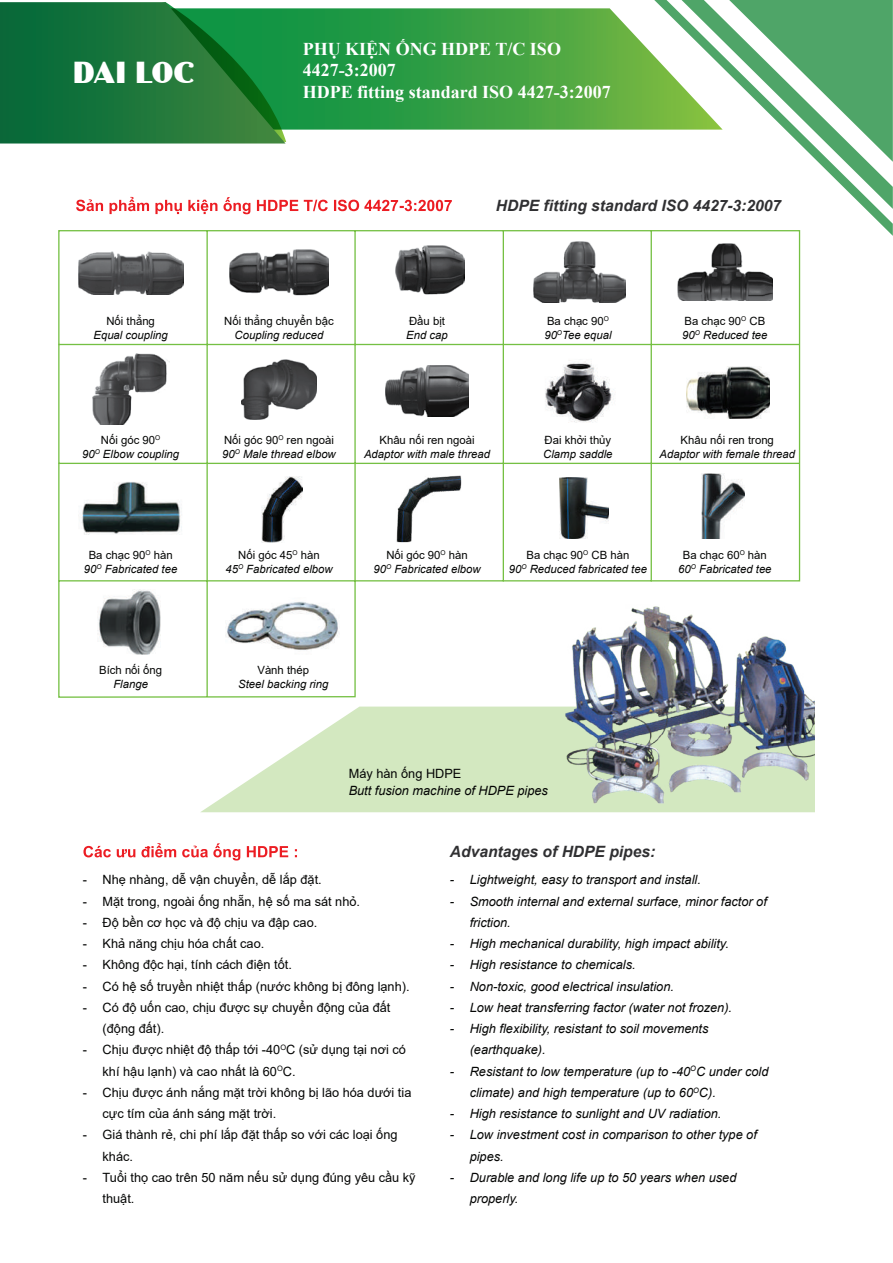
<style>
.page{position:relative;width:893px;height:1263px;background:#fff}
.page>*{position:absolute;margin:0;border:0;box-sizing:border-box;transform-origin:0 0}
.t1{font:31.65px "UVN Binh Duong";letter-spacing:.005em;color:#fff}
.t2{font:700 18px/21.6px "Times New Roman";color:#fff}
.t3{font:italic 700 15.6px "Arial";color:#303032}
.t4{font:italic 12.75px/21.3px "Arial";color:#040504}
.t5{font:12.75px/21.3px "Arial";color:#040504}
.t6{font:italic 11.4px/14.2px "Arial";color:#040504;text-align:center}
.t7{font:11.4px "Arial";color:#040504}
.s1{font-style:normal}
</style>
<div class="page">
<svg style="left:654px;top:0;width:239px;height:236px"></svg>
<svg style="left:682px;top:0;width:211px;height:209px"></svg>
<svg style="left:201px;top:706px;width:614px;height:106px;fill:#d3e8c0"></svg>
<img style="left:562px;top:684px;width:253px;height:121px">
<svg style="left:83px;top:843px;width:214px;height:17px"></svg>
<svg style="left:76px;top:197px;width:376px;height:17px"></svg>
<svg style="left:58px;top:229px;width:743px;height:469px"></svg>
<img style="left:559px;top:478px;width:50px;height:61px">
<img style="left:262px;top:477px;width:40px;height:65px">
<img style="left:702px;top:474px;width:42px;height:64px">
<img style="left:396px;top:475px;width:66px;height:68px">
<img style="left:540px;top:353px;width:76px;height:77px">
<img style="left:686px;top:367px;width:84px;height:52px">
<svg style="left:286px;top:8px;width:437px;height:122px;background:#54ad59"></svg>
<svg style="left:0;top:2px;width:286px;height:142px;background:#1d7b3e"></svg>
<h1 class="t1" style="left:73px;top:51px;width:122px">DAI LOC</h1>
<h2 class="t2" style="left:303px;top:37px;width:310px">PHỤ KIỆN ỐNG HDPE T/C ISO<br>4427-3:2007<br>HDPE fitting standard ISO 4427-3:2007</h2>
<p class="t3" style="left:496px;top:195px;width:287px">HDPE fitting standard ISO 4427-3:2007</p>
<p class="t7" style="left:106px;top:313px;width:50px">Nối thẳng</p>
<p class="t6" style="left:93px;top:328px;width:76px">Equal coupling</p>
<p class="t7" style="left:224px;top:313px;width:111px">Nối thẳng chuyển bậc</p>
<p class="t6" style="left:235px;top:328px;width:90px">Coupling reduced</p>
<p class="t7" style="left:409px;top:313px;width:37px">Đầu bịt</p>
<p class="t6" style="left:406px;top:328px;width:43px">End cap</p>
<p class="t6" style="left:544px;top:314px;width:69px;text-align:left"><span class="s1">Ba chạc 90</span><sup>O<br></sup>90<sup>O</sup>Tee equal</p>
<p class="t6" style="left:682px;top:314px;width:87px;text-align:left"><span class="s1">Ba chạc 90</span><sup>O</sup> <span class="s1">CB<br></span>90<sup>O</sup> Reduced tee</p>
<p class="t6" style="left:82px;top:433px;width:99px"><span class="s1">Nối góc 90</span><sup>O<br></sup>90<sup>O</sup> Elbow coupling</p>
<p class="t6" style="left:222px;top:433px;width:115px;text-align:left"><span class="s1">Nối góc 90</span><sup>O</sup> <span class="s1">ren ngoài<br></span>90<sup>O</sup> Male thread elbow</p>
<p class="t7" style="left:379px;top:432px;width:97px">Khâu nối ren ngoài</p>
<p class="t6" style="left:364px;top:447px;width:128px">Adaptor with male thread</p>
<p class="t7" style="left:545px;top:432px;width:68px">Đai khởi thủy</p>
<p class="t6" style="left:543px;top:447px;width:71px">Clamp saddle</p>
<p class="t7" style="left:681px;top:432px;width:95px">Khâu nối ren trong</p>
<p class="t6" style="left:659px;top:447px;width:137px">Adaptor with female thread</p>
<p class="t6" style="left:84px;top:548px;width:95px"><span class="s1">Ba chạc 90</span><sup>O</sup> <span class="s1">hàn<br></span>90<sup>O</sup> Fabricated tee</p>
<p class="t6" style="left:225px;top:548px;width:109px"><span class="s1">Nối góc 45</span><sup>O</sup> <span class="s1">hàn<br></span>45<sup>O</sup> Fabricated elbow</p>
<p class="t6" style="left:373px;top:548px;width:109px"><span class="s1">Nối góc 90</span><sup>O</sup> <span class="s1">hàn<br></span>90<sup>O</sup> Fabricated elbow</p>
<p class="t6" style="left:509px;top:548px;width:140px"><span class="s1">Ba chạc 90</span><sup>O</sup> <span class="s1">CB hàn<br></span>90<sup>O</sup> Reduced fabricated tee</p>
<p class="t6" style="left:678px;top:548px;width:95px"><span class="s1">Ba chạc 60</span><sup>O</sup> <span class="s1">hàn<br></span>60<sup>O</sup> Fabricated tee</p>
<p class="t7" style="left:99px;top:662px;width:65px">Bích nối ống</p>
<p class="t6" style="left:113px;top:677px;width:36px">Flange</p>
<p class="t7" style="left:257px;top:662px;width:53px">Vành thép</p>
<p class="t6" style="left:238px;top:677px;width:92px">Steel backing ring</p>
<p class="t5" style="left:349px;top:762px;width:114px">Máy hàn ống HDPE</p>
<p class="t4" style="left:349px;top:780px;width:201px">Butt fusion machine of HDPE pipes</p>
<p class="t3" style="left:450px;top:841px;width:207px">Advantages of HDPE pipes:</p>
<p class="t5" style="left:83px;top:869px;width:241px">- Nhẹ nhàng, dễ vận chuyển, dễ lắp đặt.</p>
<p class="t5" style="left:83px;top:890px;width:279px">- Mặt trong, ngoài ống nhẵn, hệ số ma sát nhỏ.</p>
<p class="t5" style="left:83px;top:911px;width:236px">- Độ bền cơ học và độ chịu va đập cao.</p>
<p class="t5" style="left:83px;top:933px;width:183px">- Khả năng chịu hóa chất cao.</p>
<p class="t5" style="left:83px;top:954px;width:211px">- Không độc hại, tính cách điện tốt.</p>
<p class="t5" style="left:83px;top:975px;width:328px">- Có hệ số truyền nhiệt thấp (nước không bị đông lạnh).</p>
<p class="t5" style="left:103px;top:997px;width:289px;text-indent:-20px">- Có độ uốn cao, chịu được sự chuyển động của đất (động đất).</p>
<p class="t5" style="left:103px;top:1039px;width:305px;text-indent:-20px">- Chịu được nhiệt độ thấp tới -40<sup>O</sup>C (sử dụng tại nơi có khí hậu lạnh) và cao nhất là 60<sup>O</sup>C.</p>
<p class="t5" style="left:103px;top:1082px;width:310px;text-indent:-20px">- Chịu được ánh nắng mặt trời không bị lão hóa dưới tia cực tím của ánh sáng mặt trời.</p>
<p class="t5" style="left:103px;top:1124px;width:296px;text-indent:-20px">- Giá thành rẻ, chi phí lắp đặt thấp so với các loại ống khác.</p>
<p class="t5" style="left:103px;top:1167px;width:315px;text-indent:-20px">- Tuổi thọ cao trên 50 năm nếu sử dụng đúng yêu cầu kỹ thuật.</p>
<p class="t4" style="left:450px;top:869px;width:253px">- Lightweight, easy to transport and install.</p>
<p class="t4" style="left:470px;top:890px;width:299px;text-indent:-20px">- Smooth internal and external surface, minor factor of friction.</p>
<p class="t4" style="left:450px;top:933px;width:280px">- High mechanical durability, high impact ability.</p>
<p class="t4" style="left:450px;top:954px;width:187px">- High resistance to chemicals.</p>
<p class="t4" style="left:450px;top:976px;width:226px">- Non-toxic, good electrical insulation.</p>
<p class="t4" style="left:450px;top:997px;width:284px">- Low heat transferring factor (water not frozen).</p>
<p class="t4" style="left:470px;top:1018px;width:240px;text-indent:-20px">- High flexibility, resistant to soil movements (earthquake).</p>
<p class="t4" style="left:470px;top:1061px;width:300px;text-indent:-20px">- Resistant to low temperature (up to -40<sup>O</sup>C under cold climate) and high temperature (up to 60<sup>O</sup>C).</p>
<p class="t4" style="left:450px;top:1103px;width:273px">- High resistance to sunlight and UV radiation.</p>
<p class="t4" style="left:470px;top:1124px;width:289px;text-indent:-20px">- Low investment cost in comparison to other type of pipes.</p>
<p class="t4" style="left:470px;top:1167px;width:268px;text-indent:-20px">- Durable and long life up to 50 years when used properly.</p>
</div>
